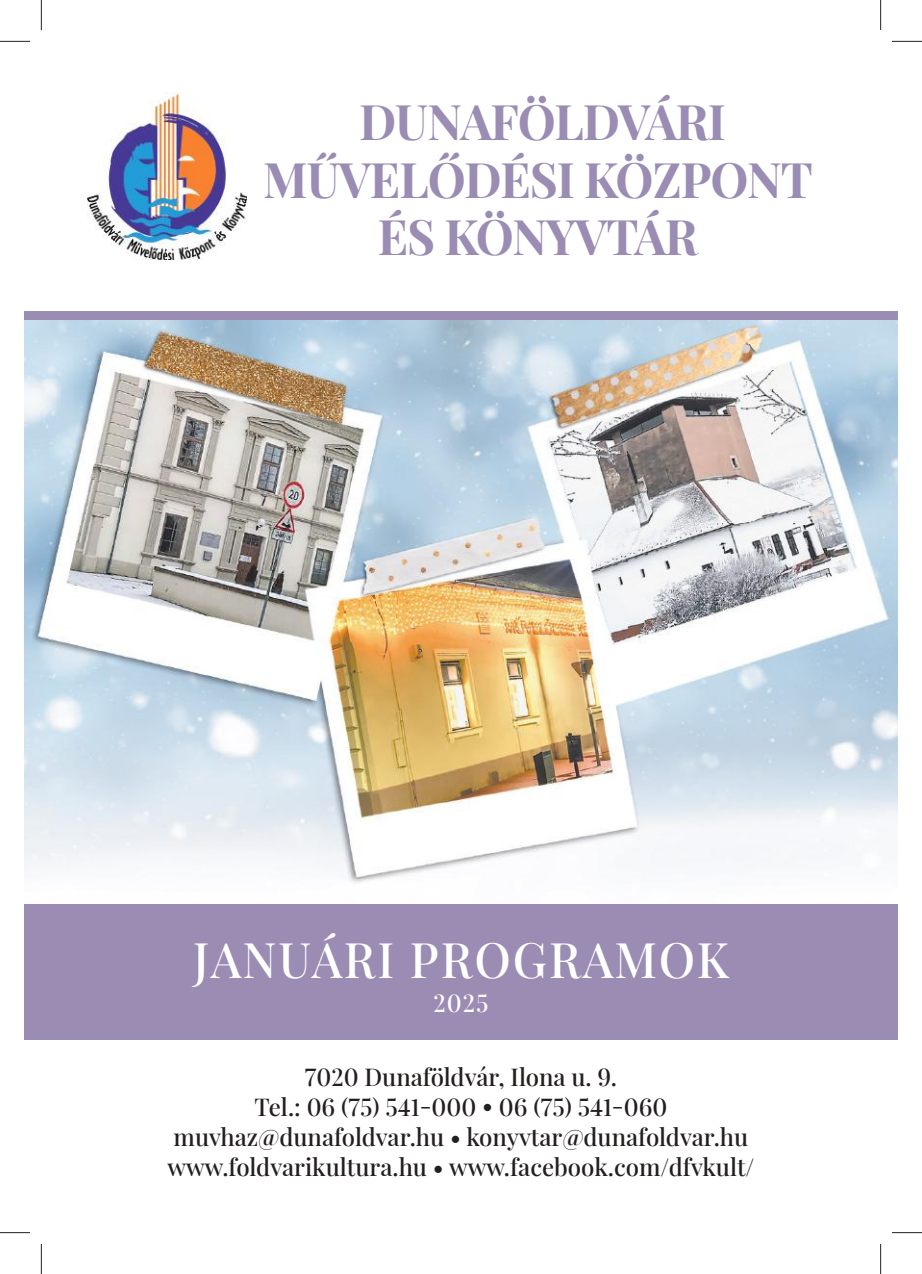
<style>
.page{position:relative;width:922px;height:1274px;background:#fff}
.page>*{position:absolute;margin:0;border:0;box-sizing:border-box;transform-origin:0 0}
.t1{font:700 48px/57.6px "Playfair Display";letter-spacing:-.02em;color:#9b8cb4;text-align:center}
.t2{font:500 48px "Playfair Display";letter-spacing:.035em;color:#fff}
.t3{font:500 24px/30px "Playfair Display";color:#241f1f;text-align:center}
.t4{font:500 24px "Playfair Display";color:#fff}
</style>
<div class="page">
<div style="left:24px;top:311px;width:873px;height:728px;background:#9b8cb4"></div>
<img style="left:24px;top:321px;width:873px;height:582px">
<img style="left:87px;top:92px;width:160px;height:168px">
<hr style="left:0;top:41px;width:30px;height:1px;background:#241f1f">
<hr style="left:892px;top:41px;width:30px;height:1px;background:#241f1f">
<hr style="left:0;top:1232px;width:30px;height:1px;background:#241f1f">
<hr style="left:892px;top:1232px;width:30px;height:1px;background:#241f1f">
<hr style="left:41px;top:0;width:1px;height:30px;background:#241f1f">
<hr style="left:41px;top:1243px;width:1px;height:30px;background:#241f1f">
<hr style="left:880px;top:0;width:1px;height:30px;background:#241f1f">
<hr style="left:880px;top:1243px;width:1px;height:30px;background:#241f1f">
<h1 class="t1" style="left:263px;top:89px;width:551px">DUNAFÖLDVÁRI<br>MŰVELŐDÉSI KÖZPONT<br>ÉS KÖNYVTÁR</h1>
<h1 class="t2" style="left:193px;top:922px;width:537px">JANUÁRI PROGRAMOK</h1>
<p class="t4" style="left:434px;top:983px;width:56px">2025</p>
<p class="t3" style="left:168px;top:1059px;width:588px">7020 Dunaföldvár, Ilona u. 9.<br>Tel.: 06 (75) 541-000 • 06 (75) 541-060 muvhaz@dunafoldvar.hu • konyvtar@dunafoldvar.hu www.foldvarikultura.hu • www.facebook.com/dfvkult/</p>
</div>
